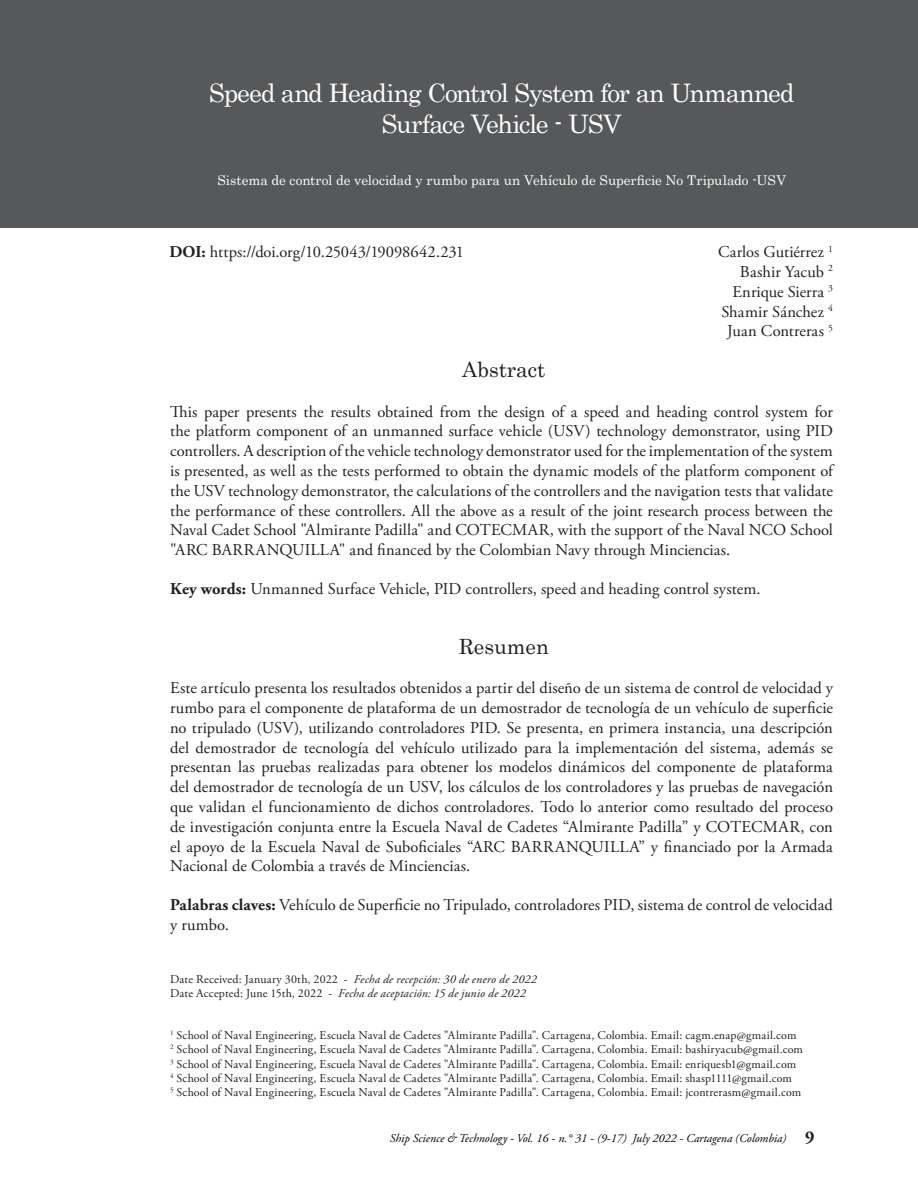
<style>
.page{position:relative;width:918px;height:1188px;background:#fff}
.page>*{position:absolute;margin:0;border:0;box-sizing:border-box;transform-origin:0 0}
.t1{font:25.5px/30.6px "Century";letter-spacing:-.045em;color:#fff;text-align:center}
.t2{font:21px "Century";color:#231f20}
.t3{font:700 18px "Adobe Garamond Pro";color:#231f20}
.t4{font:16.5px/19.8px "Adobe Garamond Pro";letter-spacing:.005em;color:#231f20;text-align:justify}
.t5{font:13.5px "Century";color:#fff}
.t6{font:12px/14.4px "Adobe Garamond Pro";letter-spacing:.015em;color:#231f20}
.t7{font:italic 12px/14.4px "Adobe Garamond Pro";letter-spacing:.015em;color:#231f20}
.t8{font:italic 12px "Adobe Garamond Pro";color:#000}
.s1{font-weight:700}
.s2{font-style:normal}
</style>
<div class="page">
<div style="left:0;top:0;width:918px;height:228px;background:#57585a"></div>
<h1 class="t1" style="left:209px;top:77px;width:587px">Speed and Heading Control System for an Unmanned<br>Surface Vehicle - USV</h1>
<p class="t5" style="left:217px;top:172px;width:570px">Sistema de control de velocidad y rumbo para un Vehículo de Superficie No Tripulado -USV</p>
<p class="t4" style="left:170px;top:243px;width:296px"><span class="s1">DOI:</span> https://doi.org/10.25043/19098642.231</p>
<p class="t2" style="left:462px;top:356px;width:85px">Abstract</p>
<p class="t4" style="left:718px;top:243px;width:116px;text-align:right">Carlos Gutiérrez <sup>1<br></sup>Bashir Yacub <sup>2<br></sup>Enrique Sierra <sup>3<br></sup>Shamir Sánchez <sup>4<br></sup>Juan Contreras <sup>5</sup></p>
<p class="t4" style="left:170px;top:402px;width:664px">This paper presents the results obtained from the design of a speed and heading control system for the platform component of an unmanned surface vehicle (USV) technology demonstrator, using PID controllers. A description of the vehicle technology demonstrator used for the implementation of the system is presented, as well as the tests performed to obtain the dynamic models of the platform component of the USV technology demonstrator, the calculations of the controllers and the navigation tests that validate the performance of these controllers. All the above as a result of the joint research process between the Naval Cadet School "Almirante Padilla" and COTECMAR, with the support of the Naval NCO School "ARC BARRANQUILLA" and financed by the Colombian Navy through Minciencias.</p>
<p class="t4" style="left:170px;top:580px;width:592px"><span class="s1">Key words:</span> Unmanned Surface Vehicle, PID controllers, speed and heading control system.</p>
<p class="t2" style="left:459px;top:633px;width:92px">Resumen</p>
<p class="t4" style="left:170px;top:679px;width:664px">Este artículo presenta los resultados obtenidos a partir del diseño de un sistema de control de velocidad y rumbo para el componente de plataforma de un demostrador de tecnología de un vehículo de superficie no tripulado (USV), utilizando controladores PID. Se presenta, en primera instancia, una descripción del demostrador de tecnología del vehículo utilizado para la implementación del sistema, además se presentan las pruebas realizadas para obtener los modelos dinámicos del componente de plataforma del demostrador de tecnología de un USV, los cálculos de los controladores y las pruebas de navegación que validan el funcionamiento de dichos controladores. Todo lo anterior como resultado del proceso de investigación conjunta entre la Escuela Naval de Cadetes “Almirante Padilla” y COTECMAR, con el apoyo de la Escuela Naval de Suboficiales “ARC BARRANQUILLA” y financiado por la Armada Nacional de Colombia a través de Minciencias.</p>
<p class="t4" style="left:170px;top:896px;width:664px"><span class="s1">Palabras claves:</span> Vehículo de Superficie no Tripulado, controladores PID, sistema de control de velocidad y rumbo.</p>
<p class="t7" style="left:170px;top:972px;width:368px"><span class="s2">Date Received: January 30th, 2022 -</span> Fecha de recepción: 30 de enero de 2022<br><span class="s2">Date Accepted: June 15th, 2022 -</span> Fecha de aceptación: 15 de junio de 2022</p>
<p class="t6" style="left:170px;top:1028px;width:634px"><sup>1</sup> School of Naval Engineering, Escuela Naval de Cadetes "Almirante Padilla". Cartagena, Colombia. Email: cagm.enap@gmail.com<br><sup>2</sup> School of Naval Engineering, Escuela Naval de Cadetes "Almirante Padilla". Cartagena, Colombia. Email: bashiryacub@gmail.com <sup>3</sup> School of Naval Engineering, Escuela Naval de Cadetes "Almirante Padilla". Cartagena, Colombia. Email: enriquesb1@gmail.com<br><sup>4</sup> School of Naval Engineering, Escuela Naval de Cadetes "Almirante Padilla". Cartagena, Colombia. Email: shasp1111@gmail.com<br><sup>5</sup> School of Naval Engineering, Escuela Naval de Cadetes "Almirante Padilla". Cartagena, Colombia. Email: jcontrerasm@gmail.com</p>
<p class="t8" style="left:390px;top:1131px;width:398px">Ship Science &amp; Technology - Vol. 16 - n.° 31 - (9-17) July 2022 - Cartagena (Colombia)</p>
<p class="t3" style="left:805px;top:1127px;width:11px">9</p>
</div>
